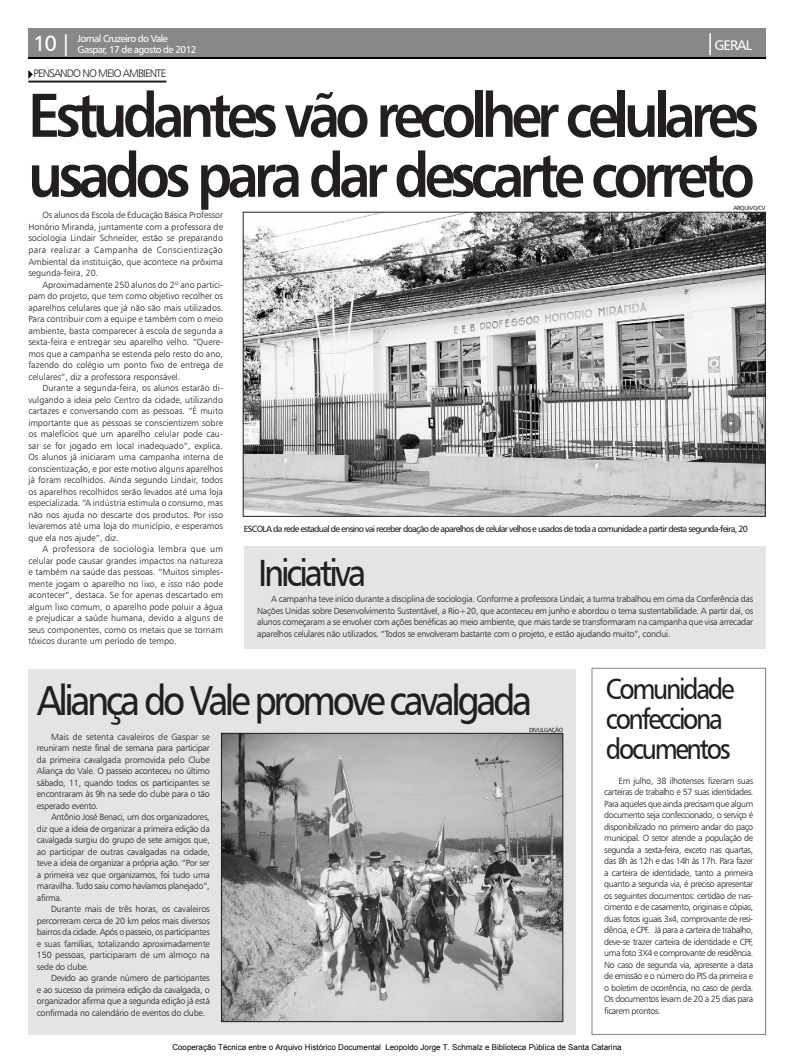
<style>
.page{position:relative;width:794px;height:1063px;background:#fff}
.page>*{position:absolute;margin:0;border:0;box-sizing:border-box;transform-origin:0 0}
.t1{font:62px/60px "Humanist 777 BT Bold B";letter-spacing:-.09em;color:#231f20;scale:.9 1}
.t2{font:42px "Humanist 777 BT Roman B";letter-spacing:-.09em;color:#231f20;scale:.9 1}
.t3{font:38px "Humanist 777 BT Roman B";letter-spacing:-.09em;color:#231f20;scale:.9 1}
.t4{font:29px/30px "Humanist 777 BT Roman B";letter-spacing:-.09em;color:#231f20;scale:.9 1}
.t5{font:22px "Humanist 777 BT Roman B";color:#fff}
.t6{font:14px "Humanist 777 BT Roman B";letter-spacing:-.06em;color:#fff}
.t7{font:11px "Humanist 777 BT Light B";letter-spacing:-.08em;color:#231f20}
.t8{font:10px/11px "Humanist 777 BT Roman B";letter-spacing:-.06em;color:#fff}
.t9{font:9px/11.5px "Humanist 777 BT Light B";letter-spacing:-.03em;color:#231f20;text-align:justify}
.t10{font:9px "Humanist 777 BT Roman B";letter-spacing:-.08em;color:#231f20}
.t11{font:8px "Arial";color:#000}
.t12{font:6px "Humanist 777 BT Roman B";letter-spacing:-.05em;color:#231f20}
.s1{font-size:22px}
</style>
<div class="page">
<hr style="left:28px;top:56px;width:737px;height:3px;background:#000">
<div style="left:29px;top:28px;width:737px;height:29px;background:#87888a"></div>
<div style="left:28px;top:669px;width:547px;height:366px;background:#e3e4e5"></div>
<div style="left:244px;top:546px;width:521px;height:103px;background:#e3e4e5"></div>
<div style="left:592px;top:668px;width:174px;height:367px;background:#fff;border:1px solid #808285"></div>
<hr style="left:28px;top:81px;width:138px;height:2px;background:#231f20">
<svg style="left:28px;top:70px;width:5px;height:9px"></svg>
<img style="left:245px;top:214px;width:518px;height:301px">
<div style="left:243px;top:212px;width:522px;height:305px;border:1px solid #231f20"></div>
<img style="left:223px;top:735px;width:338px;height:285px">
<div style="left:221px;top:733px;width:342px;height:289px;border:1px solid #231f20"></div>
<h3 class="t5" style="left:33px;top:30px;width:40px">10 |</h3>
<h3 class="t6" style="left:704px;top:37px;width:49px"><span class="s1">|</span>GERAL</h3>
<p class="t8" style="left:78px;top:33px;width:120px">Jornal Cruzeiro do Vale<br>Gaspar, 17 de agosto de 2012</p>
<p class="t7" style="left:34px;top:67px;width:134px">PENSANDO NO MEIO AMBIENTE</p>
<h1 class="t1" style="left:28px;top:84px;width:813px">Estudantes vão recolher celulares usados para dar descarte correto</h1>
<p class="t9" style="left:28px;top:209px;width:196px;text-indent:14px">Os alunos da Escola de Educação Básica Professor Honório Miranda, juntamente com a professora de sociologia Lindair Schneider, estão se preparando para realizar a Campanha de Conscientização Ambiental da instituição, que acontece na próxima segunda-feira, 20.</p>
<p class="t9" style="left:28px;top:278px;width:196px;text-indent:14px">Aproximadamente 250 alunos do 2º ano partici&shy;pam do projeto, que tem como objetivo recolher os aparelhos celulares que já não são mais utilizados.<br>Para contribuir com a equipe e também com o meio ambiente, basta comparecer à escola de segunda a sexta-feira e entregar seu aparelho velho. “Quere&shy;mos que a campanha se estenda pelo resto do ano, fazendo do colégio um ponto fixo de entrega de celulares”, diz a professora responsável.</p>
<p class="t9" style="left:28px;top:382px;width:196px;text-indent:14px">Durante a segunda-feira, os alunos estarão di&shy;vulgando a ideia pelo Centro da cidade, utilizando cartazes e conversando com as pessoas. “É muito importante que as pessoas se conscientizem sobre os malefícios que um aparelho celular pode cau&shy;sar se for jogado em local inadequado”, explica.<br>Os alunos já iniciaram uma campanha interna de conscientização, e por este motivo alguns aparelhos já foram recolhidos. Ainda segundo Lindair, todos os aparelhos recolhidos serão levados até uma loja especializada. “A indústria estimula o consumo, mas não nos ajuda no descarte dos produtos. Por isso levaremos até uma loja do município, e esperamos que ela nos ajude”, diz.</p>
<p class="t9" style="left:28px;top:543px;width:196px;text-indent:14px">A professora de sociologia lembra que um celular pode causar grandes impactos na natureza e também na saúde das pessoas. “Muitos simples&shy;mente jogam o aparelho no lixo, e isso não pode acontecer”, destaca. Se for apenas descartado em algum lixo comum, o aparelho pode poluir a água e prejudicar a saúde humana, devido a alguns de seus componentes, como os metais que se tornam tóxicos durante um período de tempo.</p>
<p class="t12" style="left:733px;top:205px;width:34px">ARQUIVO/CV</p>
<p class="t10" style="left:244px;top:523px;width:505px">ESCOLA da rede estadual de ensino vai receber doação de aparelhos de celular velhos e usados de toda a comunidade a partir desta segunda-feira, 20</p>
<h3 class="t3" style="left:258px;top:549px;width:122px">Iniciativa</h3>
<p class="t9" style="left:257px;top:593px;width:498px;text-indent:14px">A campanha teve início durante a disciplina de sociologia. Conforme a professora Lindair, a turma trabalhou em cima da Conferência das Nações Unidas sobre Desenvolvimento Sustentável, a Rio+20, que aconteceu em junho e abordou o tema sustentabilidade. A partir daí, os alunos começaram a se envolver com ações benéficas ao meio ambiente, que mais tarde se transformaram na campanha que visa arrecadar aparelhos celulares não utilizados. “Todos se envolveram bastante com o projeto, e estão ajudando muito”, conclui.</p>
<h2 class="t2" style="left:37px;top:674px;width:552px">Aliança do Vale promove cavalgada</h2>
<p class="t9" style="left:37px;top:731px;width:174px;text-indent:14px">Mais de setenta cavaleiros de Gaspar se reuniram neste final de semana para participar da primeira cavalgada promovida pelo Clube Aliança do Vale. O passeio aconteceu no último sábado, 11, quando todos os participantes se encontraram às 9h na sede do clube para o tão esperado evento.</p>
<p class="t9" style="left:37px;top:811px;width:174px;text-indent:14px">Antônio José Benaci, um dos organizadores, diz que a ideia de organizar a primeira edição da cavalgada surgiu do grupo de sete amigos que, ao participar de outras cavalgadas na cidade, teve a ideia de organizar a própria ação. “Por ser a primeira vez que organizamos, foi tudo uma maravilha. Tudo saiu como havíamos planejado”, afirma.</p>
<p class="t9" style="left:37px;top:903px;width:174px;text-indent:14px">Durante mais de três horas, os cavaleiros percorreram cerca de 20 km pelos mais diversos bairros da cidade. Após o passeio, os participantes e suas famílias, totalizando aproximadamente 150 pessoas, participaram de um almoço na sede do clube.</p>
<p class="t9" style="left:37px;top:972px;width:174px;text-indent:14px">Devido ao grande número de participantes e ao sucesso da primeira edição da cavalgada, o organizador afirma que a segunda edição já está confirmada no calendário de eventos do clube.</p>
<p class="t12" style="left:529px;top:726px;width:35px">DIVULGAÇÃO</p>
<h3 class="t4" style="left:606px;top:673px;width:144px">Comunidade confecciona documentos</h3>
<p class="t9" style="left:604px;top:775px;width:150px;text-indent:14px">Em julho, 38 ilhotenses fizeram suas carteiras de trabalho e 57 suas identidades.<br>Para aqueles que ainda precisam que algum documento seja confeccionado, o serviço é disponibilizado no primeiro andar do paço municipal. O setor atende a população de segunda a sexta-feira, exceto nas quartas, das 8h às 12h e das 14h às 17h. Para fazer a carteira de identidade, tanto a primeira quanto a segunda via, é preciso apresentar os seguintes documentos: certidão de nas&shy;cimento e de casamento, originais e cópias, duas fotos iguais 3x4, comprovante de resi&shy;dência, e CPF. Já para a carteira de trabalho, deve-se trazer carteira de identidade e CPF, uma foto 3X4 e comprovante de residência.<br>No caso de segunda via, apresente a data de emissão e o número do PIS da primeira e o boletim de ocorrência, no caso de perda.<br>Os documentos levam de 20 a 25 dias para ficarem prontos.</p>
<p class="t11" style="left:172px;top:1042px;width:451px">Cooperação Técnica entre o Arquivo Histórico Documental Leopoldo Jorge T. Schmalz e Biblioteca Pública de Santa Catarina</p>
</div>
